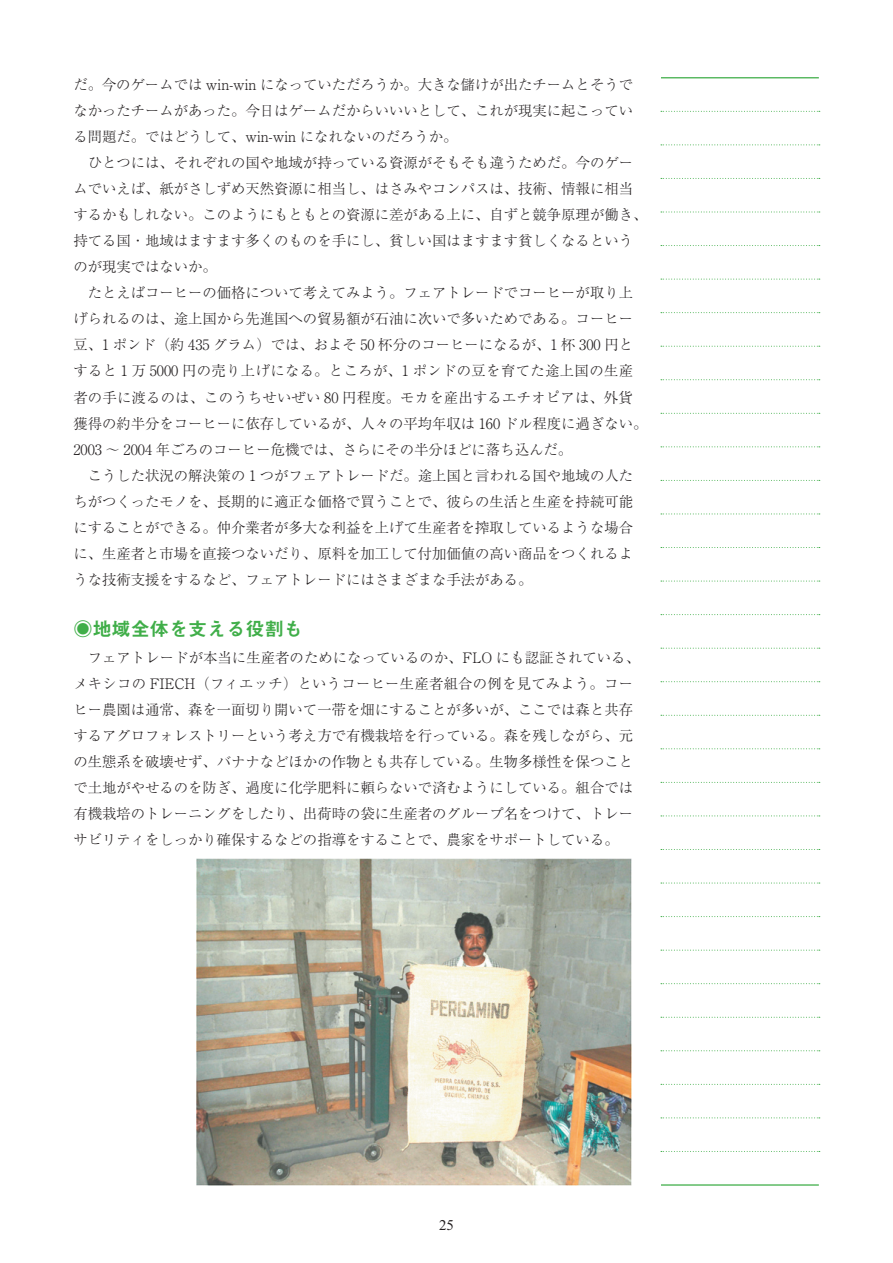
<style>
.page{position:relative;width:893px;height:1263px;background:#fff}
.page>*{position:absolute;margin:0;border:0;box-sizing:border-box;transform-origin:0 0}
.t1{font:19.2px "Midashi Go Pro MB31";color:#40ae49}
.t2{font:14.85px "Times New Roman";color:#231f20}
.t3{font:300 14.4px/26.1px "Ryumin Pro";color:#231f20}
</style>
<div class="page">
<hr style="left:661px;top:1184px;width:158px;height:1px;background:#40ae49">
<svg style="left:661px;top:1151px;width:159px;height:1px"></svg>
<svg style="left:661px;top:1117px;width:159px;height:1px"></svg>
<svg style="left:661px;top:1084px;width:159px;height:1px"></svg>
<svg style="left:661px;top:1050px;width:159px;height:1px"></svg>
<svg style="left:661px;top:1017px;width:159px;height:1px"></svg>
<svg style="left:661px;top:983px;width:159px;height:1px"></svg>
<svg style="left:661px;top:950px;width:159px;height:1px"></svg>
<svg style="left:661px;top:916px;width:159px;height:1px"></svg>
<svg style="left:661px;top:883px;width:159px;height:1px"></svg>
<svg style="left:661px;top:849px;width:159px;height:1px"></svg>
<svg style="left:661px;top:815px;width:159px;height:1px"></svg>
<svg style="left:661px;top:782px;width:159px;height:1px"></svg>
<svg style="left:661px;top:748px;width:159px;height:1px"></svg>
<svg style="left:661px;top:715px;width:159px;height:1px"></svg>
<svg style="left:661px;top:681px;width:159px;height:1px"></svg>
<svg style="left:661px;top:648px;width:159px;height:1px"></svg>
<svg style="left:661px;top:614px;width:159px;height:1px"></svg>
<svg style="left:661px;top:581px;width:159px;height:1px"></svg>
<svg style="left:661px;top:547px;width:159px;height:1px"></svg>
<svg style="left:661px;top:513px;width:159px;height:1px"></svg>
<svg style="left:661px;top:480px;width:159px;height:1px"></svg>
<svg style="left:661px;top:446px;width:159px;height:1px"></svg>
<svg style="left:661px;top:413px;width:159px;height:1px"></svg>
<svg style="left:661px;top:379px;width:159px;height:1px"></svg>
<svg style="left:661px;top:346px;width:159px;height:1px"></svg>
<svg style="left:661px;top:312px;width:159px;height:1px"></svg>
<svg style="left:661px;top:279px;width:159px;height:1px"></svg>
<svg style="left:661px;top:245px;width:159px;height:1px"></svg>
<svg style="left:661px;top:212px;width:159px;height:1px"></svg>
<svg style="left:661px;top:178px;width:159px;height:1px"></svg>
<svg style="left:661px;top:144px;width:159px;height:1px"></svg>
<svg style="left:661px;top:111px;width:159px;height:1px"></svg>
<hr style="left:661px;top:77px;width:158px;height:1px;background:#40ae49">
<img style="left:197px;top:859px;width:435px;height:326px">
<p class="t3" style="left:73px;top:70px;width:561px;text-align:justify">だ。今のゲームでは win-win になっていただろうか。大きな儲けが出たチームとそうでなかったチームがあった。今日はゲームだからいいいとして、これが現実に起こっている問題だ。ではどうして、win-win になれないのだろうか。</p>
<p class="t3" style="left:73px;top:149px;width:576px;text-indent:14px">ひとつには、それぞれの国や地域が持っている資源がそもそも違うためだ。今のゲームでいえば、紙がさしずめ天然資源に相当し、はさみやコンパスは、技術、情報に相当するかもしれない。このようにもともとの資源に差がある上に、自ずと競争原理が働き、持てる国・地域はますます多くのものを手にし、貧しい国はますます貧しくなるというのが現実ではないか。</p>
<p class="t3" style="left:73px;top:279px;width:576px;text-indent:14px">たとえばコーヒーの価格について考えてみよう。フェアトレードでコーヒーが取り上げられるのは、途上国から先進国への貿易額が石油に次いで多いためである。コーヒー豆、1 ポンド（約 435 グラム）では、およそ 50 杯分のコーヒーになるが、1 杯 300 円とすると 1 万 5000 円の売り上げになる。ところが、1 ポンドの豆を育てた途上国の生産者の手に渡るのは、このうちせいぜい 80 円程度。モカを産出するエチオピアは、外貨獲得の約半分をコーヒーに依存しているが、人々の平均年収は 160 ドル程度に過ぎない。2003 ～ 2004 年ごろのコーヒー危機では、さらにその半分ほどに落ち込んだ。</p>
<p class="t3" style="left:73px;top:461px;width:561px;text-align:justify;text-indent:14px">こうした状況の解決策の 1 つがフェアトレードだ。途上国と言われる国や地域の人たちがつくったモノを、長期的に適正な価格で買うことで、彼らの生活と生産を持続可能にすることができる。仲介業者が多大な利益を上げて生産者を搾取しているような場合に、生産者と市場を直接つないだり、原料を加工して付加価値の高い商品をつくれるような技術支援をするなど、フェアトレードにはさまざまな手法がある。</p>
<h1 class="t1" style="left:73px;top:613px;width:231px">◉地域全体を支える役割も</h1>
<p class="t3" style="left:73px;top:643px;width:568px;text-indent:14px">フェアトレードが本当に生産者のためになっているのか、FLO にも認証されている、メキシコの FIECH（フィエッチ）というコーヒー生産者組合の例を見てみよう。コーヒー農園は通常、森を一面切り開いて一帯を畑にすることが多いが、ここでは森と共存するアグロフォレストリーという考え方で有機栽培を行っている。森を残しながら、元の生態系を破壊せず、バナナなどほかの作物とも共存している。生物多様性を保つことで土地がやせるのを防ぎ、過度に化学肥料に頼らないで済むようにしている。組合では有機栽培のトレーニングをしたり、出荷時の袋に生産者のグループ名をつけて、トレーサビリティをしっかり確保するなどの指導をすることで、農家をサポートしている。</p>
<p class="t2" style="left:439px;top:1217px;width:16px">25</p>
</div>
